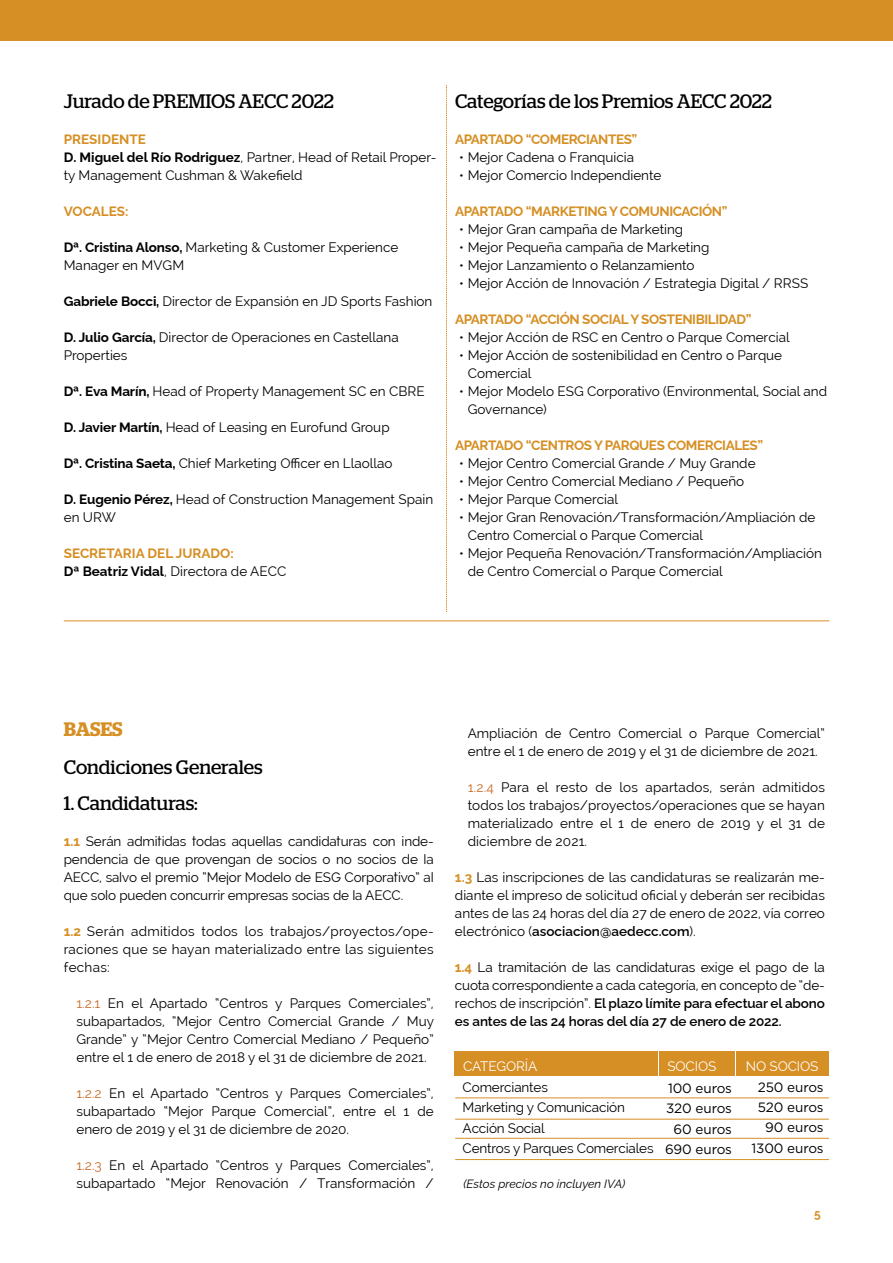
<style>
.page{position:relative;width:893px;height:1263px;background:#fff}
.page>*{position:absolute;margin:0;border:0;box-sizing:border-box;transform-origin:0 0}
.t1{font:19.5px "Stag";letter-spacing:-.005em;color:#000}
.t2{font:600 19.5px "Stag";letter-spacing:-.005em;color:#d68f24}
.t3{font:13.5px/18px "Raleway";color:#000}
.t4{font:700 13.5px "Raleway";letter-spacing:-.03em;color:#d68f24}
.t5{font:13.5px/20.4px "Gotham";letter-spacing:-.01em;color:#000;text-align:right}
.t6{font:700 13.5px/18px "Raleway";color:#d68f24}
.t7{font:13.5px "Raleway";letter-spacing:-.01em;color:#fff}
.t8{font:italic 12px "Raleway";color:#000}
.t9{font:700 12px "Raleway";color:#d68f24}
.s1{font-weight:700;color:#d68f24}
.s2{font-weight:700}
.s3{color:#000}
.s4{font-weight:400;color:#000}
.s5{color:#ca6b27}
.s6{font-weight:600}
</style>
<div class="page">
<div style="left:0;top:0;width:893px;height:40px;background:#d68f24"></div>
<hr style="left:64px;top:621px;width:765px;height:1px;background:#d68f24">
<svg style="left:446px;top:85px;width:1px;height:527px"></svg>
<div style="left:454px;top:1051px;width:203px;height:24px;background:#d68f24"></div>
<div style="left:659px;top:1051px;width:76px;height:24px;background:#d68f24"></div>
<div style="left:737px;top:1051px;width:92px;height:24px;background:#d68f24"></div>
<hr style="left:455px;top:1138px;width:374px;height:1px;background:#d68f24">
<hr style="left:455px;top:1098px;width:374px;height:1px;background:#d68f24">
<hr style="left:455px;top:1159px;width:374px;height:1px;background:#d68f24">
<hr style="left:455px;top:1119px;width:374px;height:1px;background:#d68f24">
<h1 class="t1" style="left:64px;top:90px;width:272px">Jurado de PREMIOS AECC 2022</h1>
<p class="t3" style="left:64px;top:130px;width:374px"><span class="s1">PRESIDENTE<br></span><span class="s2">D. Miguel del Río Rodriguez</span>, Partner, Head of Retail Proper&shy;ty Management Cushman &amp; Wakefield</p>
<p class="t6" style="left:64px;top:201px;width:66px">VOCALES:</p>
<p class="t3" style="left:64px;top:238px;width:336px"><span class="s2">Dª. Cristina Alonso,</span> Marketing &amp; Customer Experience<br>Manager en MVGM</p>
<p class="t3" style="left:64px;top:292px;width:370px"><span class="s2">Gabriele Bocci,</span> Director de Expansión en JD Sports Fashion</p>
<p class="t3" style="left:64px;top:328px;width:336px"><span class="s2">D. Julio García,</span> Director de Operaciones en Castellana<br>Properties</p>
<p class="t3" style="left:64px;top:382px;width:362px"><span class="s2">Dª. Eva Marín,</span> Head of Property Management SC en CBRE</p>
<p class="t3" style="left:64px;top:418px;width:327px"><span class="s2">D. Javier Martín,</span> Head of Leasing en Eurofund Group</p>
<p class="t3" style="left:64px;top:454px;width:330px"><span class="s2">Dª. Cristina Saeta,</span> Chief Marketing Officer en Llaollao</p>
<p class="t3" style="left:64px;top:490px;width:371px"><span class="s2">D. Eugenio Pérez,</span> Head of Construction Management Spain en URW</p>
<p class="t6" style="left:64px;top:543px;width:224px">SECRETARIA DEL JURADO:<br><span class="s3">Dª Beatriz Vidal</span><span class="s4">, Directora de AECC</span></p>
<h1 class="t1" style="left:455px;top:90px;width:319px">Categorías de los Premios AECC 2022</h1>
<p class="t4" style="left:455px;top:128px;width:184px">APARTADO “COMERCIANTES”</p>
<p class="t3" style="left:459px;top:148px;width:176px">• Mejor Cadena o Franquicia</p>
<p class="t3" style="left:459px;top:166px;width:204px">• Mejor Comercio Independiente</p>
<p class="t4" style="left:455px;top:200px;width:274px">APARTADO “MARKETING Y COMUNICACIÓN”</p>
<p class="t3" style="left:459px;top:220px;width:225px">• Mejor Gran campaña de Marketing</p>
<p class="t3" style="left:459px;top:238px;width:252px">• Mejor Pequeña campaña de Marketing</p>
<p class="t3" style="left:459px;top:256px;width:237px">• Mejor Lanzamiento o Relanzamiento</p>
<p class="t3" style="left:459px;top:274px;width:350px">• Mejor Acción de Innovación / Estrategia Digital / RRSS</p>
<p class="t4" style="left:455px;top:308px;width:298px">APARTADO “ACCIÓN SOCIAL Y SOSTENIBILIDAD”</p>
<p class="t3" style="left:459px;top:328px;width:332px">• Mejor Acción de RSC en Centro o Parque Comercial</p>
<p class="t3" style="left:468px;top:346px;width:316px;text-indent:-9px">• Mejor Acción de sostenibilidad en Centro o Parque<br>Comercial</p>
<p class="t3" style="left:468px;top:382px;width:361px;text-indent:-9px">• Mejor Modelo ESG Corporativo (Environmental, Social and<br>Governance)</p>
<p class="t4" style="left:455px;top:434px;width:310px">APARTADO “CENTROS Y PARQUES COMERCIALES”</p>
<p class="t3" style="left:459px;top:454px;width:298px">• Mejor Centro Comercial Grande / Muy Grande</p>
<p class="t3" style="left:459px;top:472px;width:286px">• Mejor Centro Comercial Mediano / Pequeño</p>
<p class="t3" style="left:459px;top:490px;width:160px">• Mejor Parque Comercial</p>
<p class="t3" style="left:468px;top:508px;width:349px;text-indent:-9px">• Mejor Gran Renovación/Transformación/Ampliación de<br>Centro Comercial o Parque Comercial</p>
<p class="t3" style="left:468px;top:544px;width:356px;text-indent:-9px">• Mejor Pequeña Renovación/Transformación/Ampliación de Centro Comercial o Parque Comercial</p>
<h1 class="t2" style="left:64px;top:717px;width:61px">BASES</h1>
<h1 class="t1" style="left:64px;top:756px;width:200px">Condiciones Generales</h1>
<h1 class="t1" style="left:64px;top:792px;width:136px">1. Candidaturas:</h1>
<p class="t3" style="left:64px;top:832px;width:371px;text-align:justify"><span class="s1">1.1</span> Serán admitidas todas aquellas candidaturas con inde&shy;pendencia de que provengan de socios o no socios de la AECC, salvo el premio “Mejor Modelo de ESG Corporativo” al que solo pueden concurrir empresas socias de la AECC.</p>
<p class="t3" style="left:64px;top:922px;width:371px;text-align:justify"><span class="s1">1.2</span> Serán admitidos todos los trabajos/proyectos/ope&shy;raciones que se hayan materializado entre las siguientes fechas:</p>
<p class="t3" style="left:77px;top:994px;width:359px;text-align:justify"><span class="s5">1.2.1</span> En el Apartado “Centros y Parques Comerciales”, subapartados, “Mejor Centro Comercial Grande / Muy Grande” y “Mejor Centro Comercial Mediano / Pequeño” entre el 1 de enero de 2018 y el 31 de diciembre de 2021.</p>
<p class="t3" style="left:77px;top:1084px;width:359px;text-align:justify"><span class="s5">1.2.2</span> En el Apartado “Centros y Parques Comerciales”, subapartado “Mejor Parque Comercial”, entre el 1 de enero de 2019 y el 31 de diciembre de 2020.</p>
<p class="t3" style="left:77px;top:1156px;width:359px"><span class="s5">1.2.3</span> En el Apartado “Centros y Parques Comerciales”, subapartado “Mejor Renovación / Transformación /</p>
<p class="t3" style="left:468px;top:724px;width:359px">Ampliación de Centro Comercial o Parque Comercial” entre el 1 de enero de 2019 y el 31 de diciembre de 2021.</p>
<p class="t3" style="left:468px;top:778px;width:359px;text-align:justify"><span class="s5">1.2.4</span> Para el resto de los apartados, serán admitidos todos los trabajos/proyectos/operaciones que se hayan materializado entre el 1 de enero de 2019 y el 31 de diciembre de 2021.</p>
<p class="t3" style="left:455px;top:868px;width:371px;text-align:justify"><span class="s1">1.3</span> Las inscripciones de las candidaturas se realizarán me&shy;diante el impreso de solicitud oficial y deberán ser recibidas antes de las 24 horas del día 27 de enero de 2022, vía correo electrónico (<span class="s6">asociacion@aedecc.com</span>).</p>
<p class="t3" style="left:455px;top:958px;width:371px;text-align:justify"><span class="s1">1.4</span> La tramitación de las candidaturas exige el pago de la cuota correspondiente a cada categoría, en concepto de “de&shy;rechos de inscripción”. <span class="s6">El plazo límite para efectuar el abono es antes de las 24 horas del día 27 de enero de 2022.</span></p>
<p class="t7" style="left:463px;top:1059px;width:76px">CATEGORÍA</p>
<p class="t7" style="left:746px;top:1059px;width:74px">NO SOCIOS</p>
<p class="t7" style="left:667px;top:1059px;width:50px">SOCIOS</p>
<p class="t5" style="left:665px;top:1077px;width:68px">100 euros<br>320 euros<br>60 euros<br>690 euros</p>
<p class="t5" style="left:751px;top:1076px;width:74px">250 euros<br>520 euros<br>90 euros<br>1300 euros</p>
<p class="t3" style="left:463px;top:1077px;width:192px;line-height:20.4px">Comerciantes<br>Marketing y Comunicación<br>Acción Social<br>Centros y Parques Comerciales</p>
<p class="t8" style="left:463px;top:1174px;width:163px">(Estos precios no incluyen IVA)</p>
<p class="t9" style="left:814px;top:1204px;width:8px">5</p>
</div>
